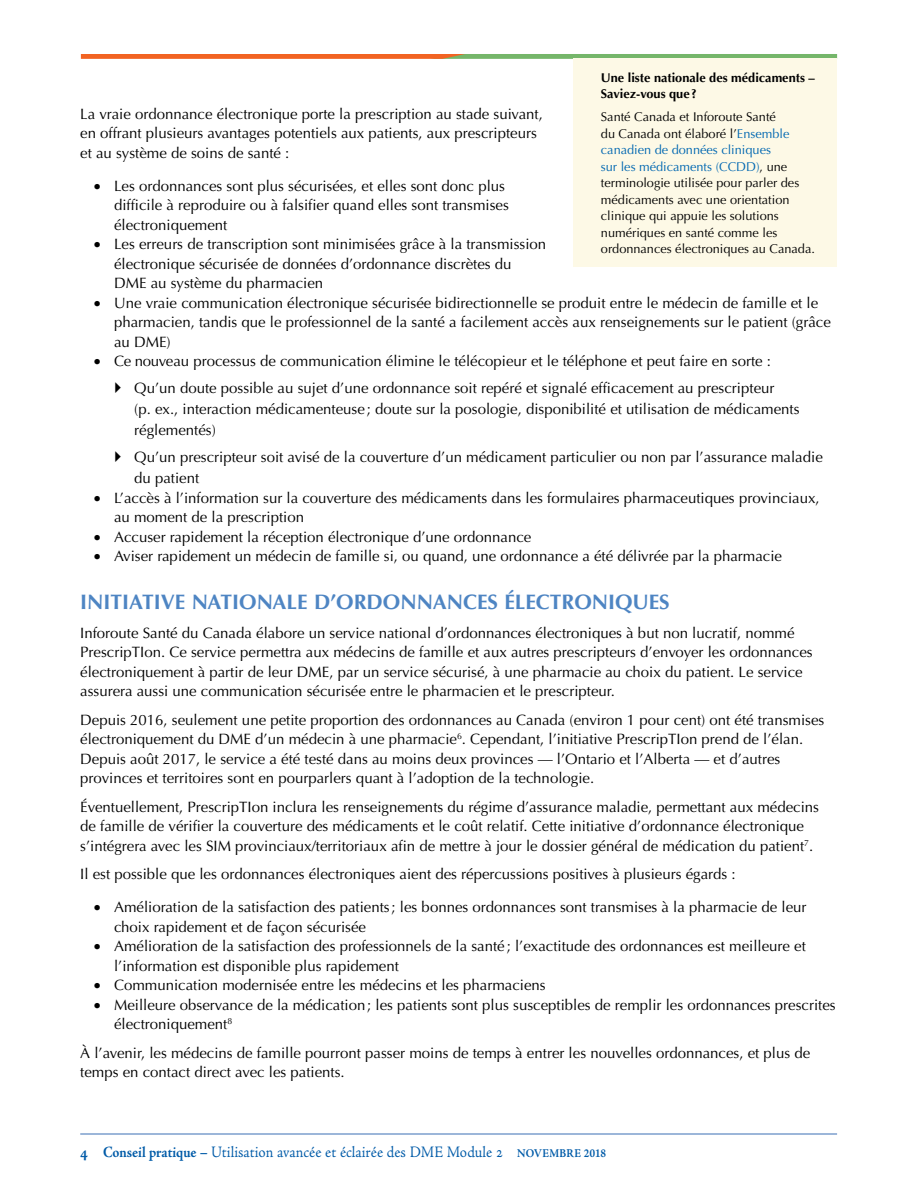
<style>
.page{position:relative;width:918px;height:1188px;background:#fff}
.page>*{position:absolute;margin:0;border:0;box-sizing:border-box;transform-origin:0 0}
.t1{font:700 21px "Optima";color:#4e85c3}
.t2{font:15.75px "Adobe Jenson Pro Lt Capt";color:#005ba8;scale:.9 1}
.t3{font:15px/19.5px "Optima";color:#000}
.t4{font:12.75px/16.5px "Optima";color:#000}
.t5{font:700 12.75px/16.5px "Optima";color:#000}
.s1{color:#0067b1}
.s2{font-family:"Adobe Jenson Pro";font-weight:700;font-size:18px}
.s3{font-family:"Adobe Jenson Pro";font-weight:700}
.s4{font-family:"Adobe Jenson Pro";font-weight:700;font-size:12px}
</style>
<div class="page">
<hr style="left:80px;top:1134px;width:757px;height:1px;background:#3b6fb4">
<svg style="left:81px;top:54px;width:756px;height:5px;background:#bc9452"></svg>
<div style="left:574px;top:59px;width:263px;height:208px;background:#fdf9e6"></div>
<p class="t5" style="left:601px;top:69px;width:215px">Une liste nationale des médicaments –<br>Saviez-vous que ?</p>
<p class="t4" style="left:601px;top:109px;width:216px">Santé Canada et Inforoute Santé<br>du Canada ont élaboré l’<span class="s1">Ensemble canadien de données cliniques<br>sur les médicaments (CCDD)</span>, une terminologie utilisée pour parler des médicaments avec une orientation clinique qui appuie les solutions numériques en santé comme les ordonnances électroniques au Canada.</p>
<p class="t3" style="left:80px;top:104px;width:464px">La vraie ordonnance électronique porte la prescription au stade suivant, en offrant plusieurs avantages potentiels aux patients, aux prescripteurs et au système de soins de santé :</p>
<p class="t3" style="left:114px;top:176px;width:396px;text-indent:-20px">• Les ordonnances sont plus sécurisées, et elles sont donc plus difficile à reproduire ou à falsifier quand elles sont transmises électroniquement</p>
<p class="t3" style="left:114px;top:235px;width:434px;text-indent:-20px">• Les erreurs de transcription sont minimisées grâce à la transmission électronique sécurisée de données d’ordonnance discrètes du<br>DME au système du pharmacien</p>
<p class="t3" style="left:114px;top:293px;width:718px;text-indent:-20px">• Une vraie communication électronique sécurisée bidirectionnelle se produit entre le médecin de famille et le pharmacien, tandis que le professionnel de la santé a facilement accès aux renseignements sur le patient (grâce au DME)</p>
<p class="t3" style="left:94px;top:348px;width:682px;line-height:26.2px;text-align:right">• Ce nouveau processus de communication élimine le télécopieur et le téléphone et peut faire en sorte :<br>Qu’un doute possible au sujet d’une ordonnance soit repéré et signalé efficacement au prescripteur</p>
<p class="t3" style="left:134px;top:398px;width:667px;line-height:21px">(p. ex., interaction médicamenteuse ; doute sur la posologie, disponibilité et utilisation de médicaments réglementés)</p>
<p class="t3" style="left:134px;top:447px;width:690px;line-height:21px">Qu’un prescripteur soit avisé de la couverture d’un médicament particulier ou non par l’assurance maladie du patient</p>
<p class="t3" style="left:114px;top:488px;width:707px;text-indent:-20px">• L’accès à l’information sur la couverture des médicaments dans les formulaires pharmaceutiques provinciaux, au moment de la prescription</p>
<p class="t3" style="left:94px;top:527px;width:439px">• Accuser rapidement la réception électronique d’une ordonnance</p>
<p class="t3" style="left:94px;top:547px;width:690px">• Aviser rapidement un médecin de famille si, ou quand, une ordonnance a été délivrée par la pharmacie</p>
<h1 class="t1" style="left:80px;top:590px;width:591px">INITIATIVE NATIONALE D’ORDONNANCES ÉLECTRONIQUES</h1>
<p class="t3" style="left:80px;top:623px;width:734px">Inforoute Santé du Canada élabore un service national d’ordonnances électroniques à but non lucratif, nommé PrescripTIon. Ce service permettra aux médecins de famille et aux autres prescripteurs d’envoyer les ordonnances électroniquement à partir de leur DME, par un service sécurisé, à une pharmacie au choix du patient. Le service assurera aussi une communication sécurisée entre le pharmacien et le prescripteur.</p>
<p class="t3" style="left:80px;top:710px;width:746px">Depuis 2016, seulement une petite proportion des ordonnances au Canada (environ 1 pour cent) ont été transmises électroniquement du DME d’un médecin à une pharmacie<sup>6</sup>. Cependant, l’initiative PrescripTIon prend de l’élan.<br>Depuis août 2017, le service a été testé dans au moins deux provinces — l’Ontario et l’Alberta — et d’autres provinces et territoires sont en pourparlers quant à l’adoption de la technologie.</p>
<p class="t3" style="left:80px;top:797px;width:740px">Éventuellement, PrescripTIon inclura les renseignements du régime d’assurance maladie, permettant aux médecins de famille de vérifier la couverture des médicaments et le coût relatif. Cette initiative d’ordonnance électronique s’intégrera avec les SIM provinciaux/territoriaux afin de mettre à jour le dossier général de médication du patient<sup>7</sup>.</p>
<p class="t3" style="left:80px;top:864px;width:657px">Il est possible que les ordonnances électroniques aient des répercussions positives à plusieurs égards :</p>
<p class="t3" style="left:114px;top:897px;width:694px;text-indent:-20px">• Amélioration de la satisfaction des patients; les bonnes ordonnances sont transmises à la pharmacie de leur choix rapidement et de façon sécurisée</p>
<p class="t3" style="left:114px;top:936px;width:693px;text-indent:-20px">• Amélioration de la satisfaction des professionnels de la santé ; l’exactitude des ordonnances est meilleure et l’information est disponible plus rapidement</p>
<p class="t3" style="left:94px;top:975px;width:454px">• Communication modernisée entre les médecins et les pharmaciens</p>
<p class="t3" style="left:114px;top:995px;width:723px;text-indent:-20px">• Meilleure observance de la médication; les patients sont plus susceptibles de remplir les ordonnances prescrites électroniquement<sup>8</sup></p>
<p class="t3" style="left:80px;top:1043px;width:732px">À l’avenir, les médecins de famille pourront passer moins de temps à entrer les nouvelles ordonnances, et plus de temps en contact direct avec les patients.</p>
<p class="t2" style="left:80px;top:1143px;width:586px"><span class="s2">4</span> <span class="s3">Conseil pratique –</span> Utilisation avancée et éclairée des DME Module 2 <span class="s4">NOVEMBRE 2018</span></p>
</div>
